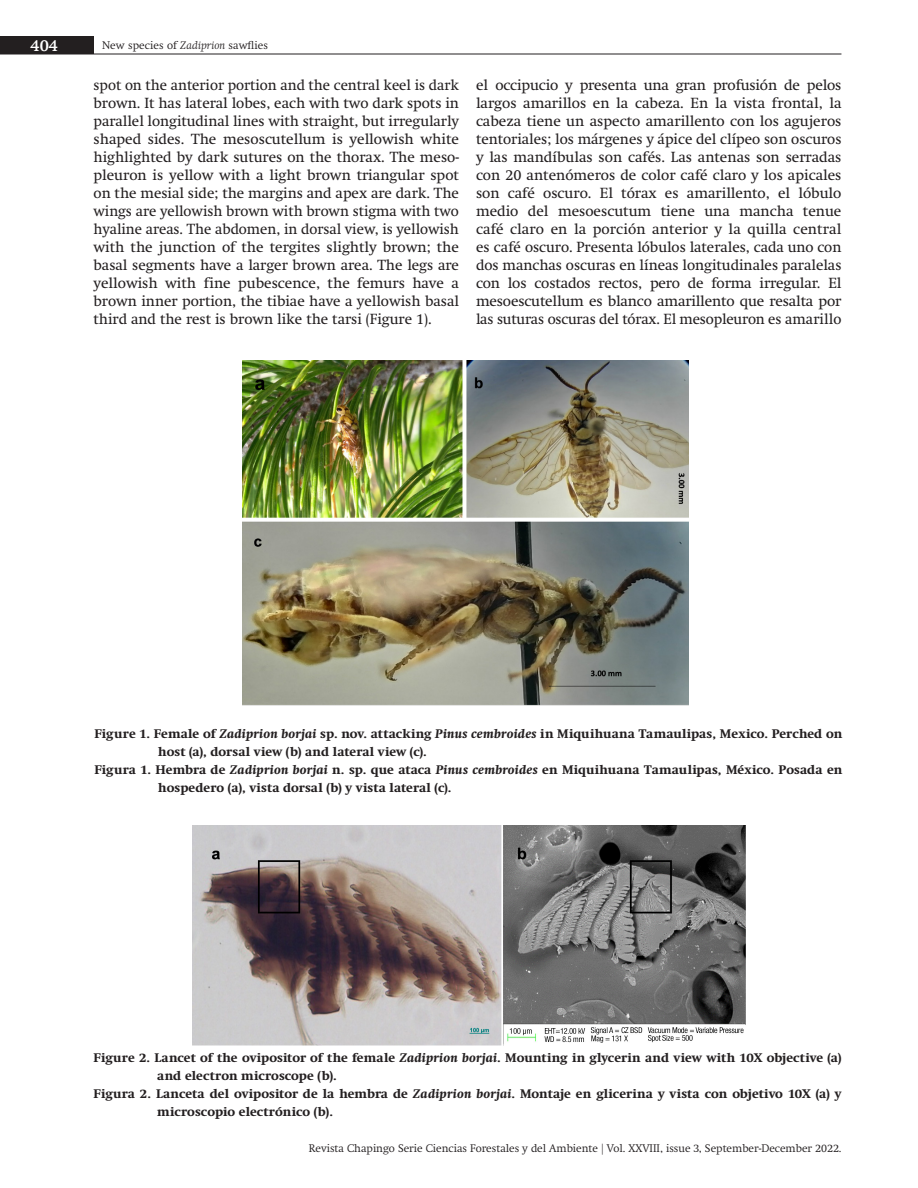
<style>
.page{position:relative;width:918px;height:1188px;background:#fff}
.page>*{position:absolute;margin:0;border:0;box-sizing:border-box;transform-origin:0 0}
.t1{font:600 16.5px "Swift Neue LT Pro";color:#fff}
.texto{font:15px/18px "Swift Neue LT Pro";color:#231f20;text-align:justify}
.pie_de_figura{font:700 12.75px/18px "Swift Neue LT Pro";letter-spacing:.005em;color:#231f20}
.t2{font:300 11.25px "Swift Neue LT Pro";color:#231f20}
.s1{font-style:italic}
</style>
<div class="page">
<hr style="left:0;top:54px;width:841px;height:1px;background:#231f20">
<div style="left:0;top:36px;width:94px;height:18px;background:#231f20"></div>
<img style="left:242px;top:360px;width:446px;height:346px">
<img style="left:192px;top:825px;width:554px;height:221px">
<p class="t1" style="left:31px;top:35px;width:29px">404</p>
<p class="t2" style="left:102px;top:39px;width:168px">New species of <span class="s1">Zadiprion</span> sawflies</p>
<p class="texto" style="left:94px;top:76px;width:367px">spot on the anterior portion and the central keel is dark brown. It has lateral lobes, each with two dark spots in parallel longitudinal lines with straight, but irregularly shaped sides. The mesoscutellum is yellowish white highlighted by dark sutures on the thorax. The meso&shy;pleuron is yellow with a light brown triangular spot on the mesial side; the margins and apex are dark. The wings are yellowish brown with brown stigma with two hyaline areas. The abdomen, in dorsal view, is yellowish with the junction of the tergites slightly brown; the basal segments have a larger brown area. The legs are yellowish with fine pubescence, the femurs have a brown inner portion, the tibiae have a yellowish basal third and the rest is brown like the tarsi (Figure 1).</p>
<p class="texto" style="left:476px;top:76px;width:367px">el occipucio y presenta una gran profusión de pelos largos amarillos en la cabeza. En la vista frontal, la cabeza tiene un aspecto amarillento con los agujeros tentoriales; los márgenes y ápice del clípeo son oscuros y las mandíbulas son cafés. Las antenas son serradas con 20 antenómeros de color café claro y los apicales son café oscuro. El tórax es amarillento, el lóbulo medio del mesoescutum tiene una mancha tenue café claro en la porción anterior y la quilla central es café oscuro. Presenta lóbulos laterales, cada uno con dos manchas oscuras en líneas longitudinales paralelas con los costados rectos, pero de forma irregular. El mesoescutellum es blanco amarillento que resalta por las suturas oscuras del tórax. El mesopleuron es amarillo</p>
<p class="pie_de_figura" style="left:158px;top:725px;width:686px;text-indent:-64px">Figure 1. Female of <span class="s1">Zadiprion borjai</span> sp. nov. attacking <span class="s1">Pinus cembroides</span> in Miquihuana Tamaulipas, Mexico. Perched on host (a), dorsal view (b) and lateral view (c).</p>
<p class="pie_de_figura" style="left:158px;top:761px;width:686px;text-indent:-64px">Figura 1. Hembra de <span class="s1">Zadiprion borjai</span> n. sp. que ataca <span class="s1">Pinus cembroides</span> en Miquihuana Tamaulipas, México. Posada en hospedero (a), vista dorsal (b) y vista lateral (c).</p>
<p class="pie_de_figura" style="left:157px;top:1049px;width:686px;text-indent:-64px">Figure 2. Lancet of the ovipositor of the female <span class="s1">Zadiprion borjai</span>. Mounting in glycerin and view with 10X objective (a) and electron microscope (b).</p>
<p class="pie_de_figura" style="left:157px;top:1085px;width:686px;text-indent:-64px">Figura 2. Lanceta del ovipositor de la hembra de <span class="s1">Zadiprion borjai</span>. Montaje en glicerina y vista con objetivo 10X (a) y microscopio electrónico (b).</p>
<p class="t2" style="left:309px;top:1142px;width:534px">Revista Chapingo Serie Ciencias Forestales y del Ambiente | Vol. XXVIII, issue 3, September-December 2022.</p>
</div>
